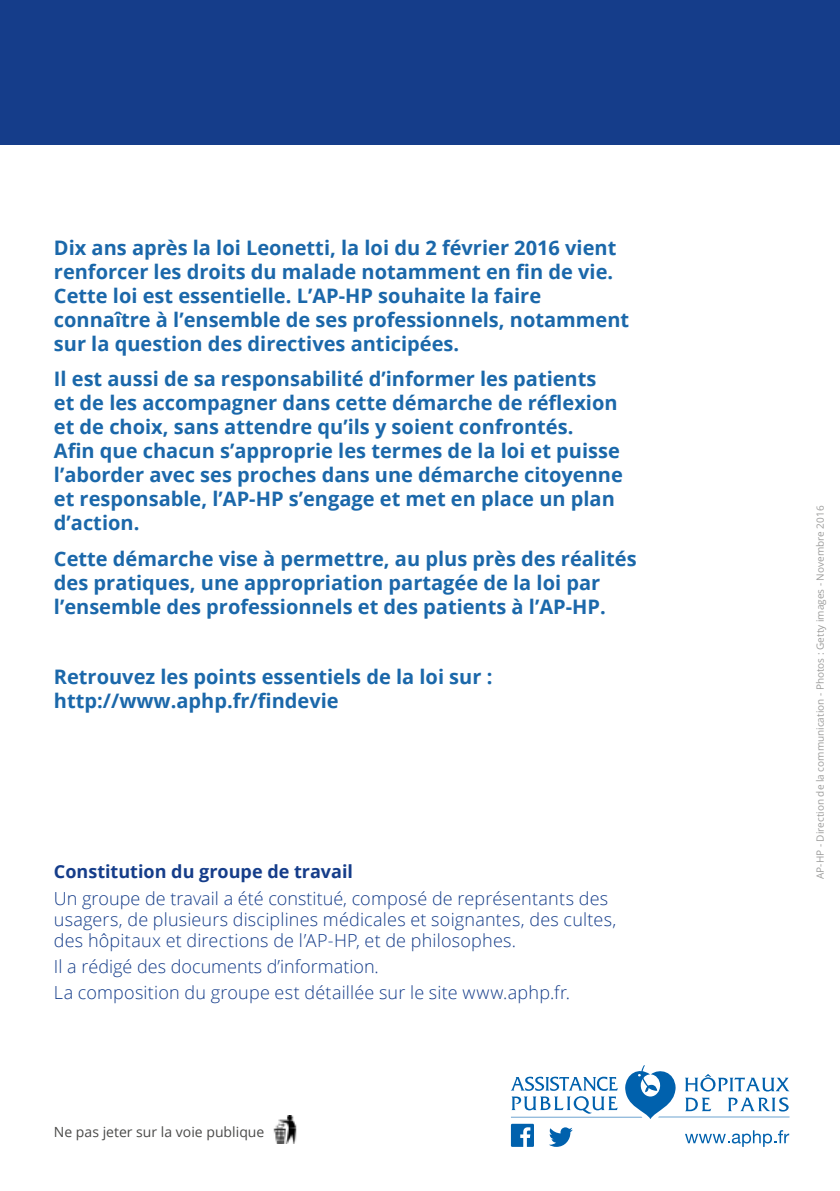
<style>
.page{position:relative;width:840px;height:1191px;background:#fff}
.page>*{position:absolute;margin:0;border:0;box-sizing:border-box;transform-origin:0 0}
.t1{font:700 20px/24px "Open Sans";color:#1b68aa}
.t2{font:300 18px/21px "Open Sans";letter-spacing:.01em;color:#153d8a}
.t3{font:700 18px "Open Sans";color:#153d8a}
.t4{font:14px "Open Sans";color:#4a4a49}
.t5{font:10px "Open Sans";color:#9d9d9c}
</style>
<div class="page">
<svg style="left:510px;top:1065px;width:279px;height:81px"></svg>
<div style="left:0;top:0;width:839px;height:144px;background:#153d8a"></div>
<img style="left:273px;top:1116px;width:24px;height:27px">
<p class="t1" style="left:54px;top:235px;width:576px">Dix ans après la loi Leonetti, la loi du 2 février 2016 vient renforcer les droits du malade notamment en fin de vie.<br>Cette loi est essentielle. L’AP-HP souhaite la faire connaître à l’ensemble de ses professionnels, notamment sur la question des directives anticipées.</p>
<p class="t1" style="left:54px;top:366px;width:570px">Il est aussi de sa responsabilité d’informer les patients<br>et de les accompagner dans cette démarche de réflexion et de choix, sans attendre qu’ils y soient confrontés.<br>Afin que chacun s’approprie les termes de la loi et puisse l’aborder avec ses proches dans une démarche citoyenne et responsable, l’AP-HP s’engage et met en place un plan d’action.</p>
<p class="t1" style="left:54px;top:546px;width:584px">Cette démarche vise à permettre, au plus près des réalités des pratiques, une appropriation partagée de la loi par l’ensemble des professionnels et des patients à l’AP-HP.</p>
<p class="t1" style="left:54px;top:664px;width:440px">Retrouvez les points essentiels de la loi sur : http://www.aphp.fr/findevie</p>
<p class="t3" style="left:54px;top:859px;width:300px">Constitution du groupe de travail</p>
<p class="t2" style="left:54px;top:887px;width:563px">Un groupe de travail a été constitué, composé de représentants des usagers, de plusieurs disciplines médicales et soignantes, des cultes, des hôpitaux et directions de l’AP-HP, et de philosophes.</p>
<p class="t2" style="left:54px;top:952px;width:517px;line-height:26.6px">Il a rédigé des documents d’information.<br>La composition du groupe est détaillée sur le site www.aphp.fr.</p>
<p class="t4" style="left:54px;top:1122px;width:212px">Ne pas jeter sur la voie publique</p>
<p class="t5" style="left:812px;top:879px;width:375px;rotate:-90deg">AP-HP - Direction de la communication - Photos : Getty images - Novembre 2016</p>
</div>
